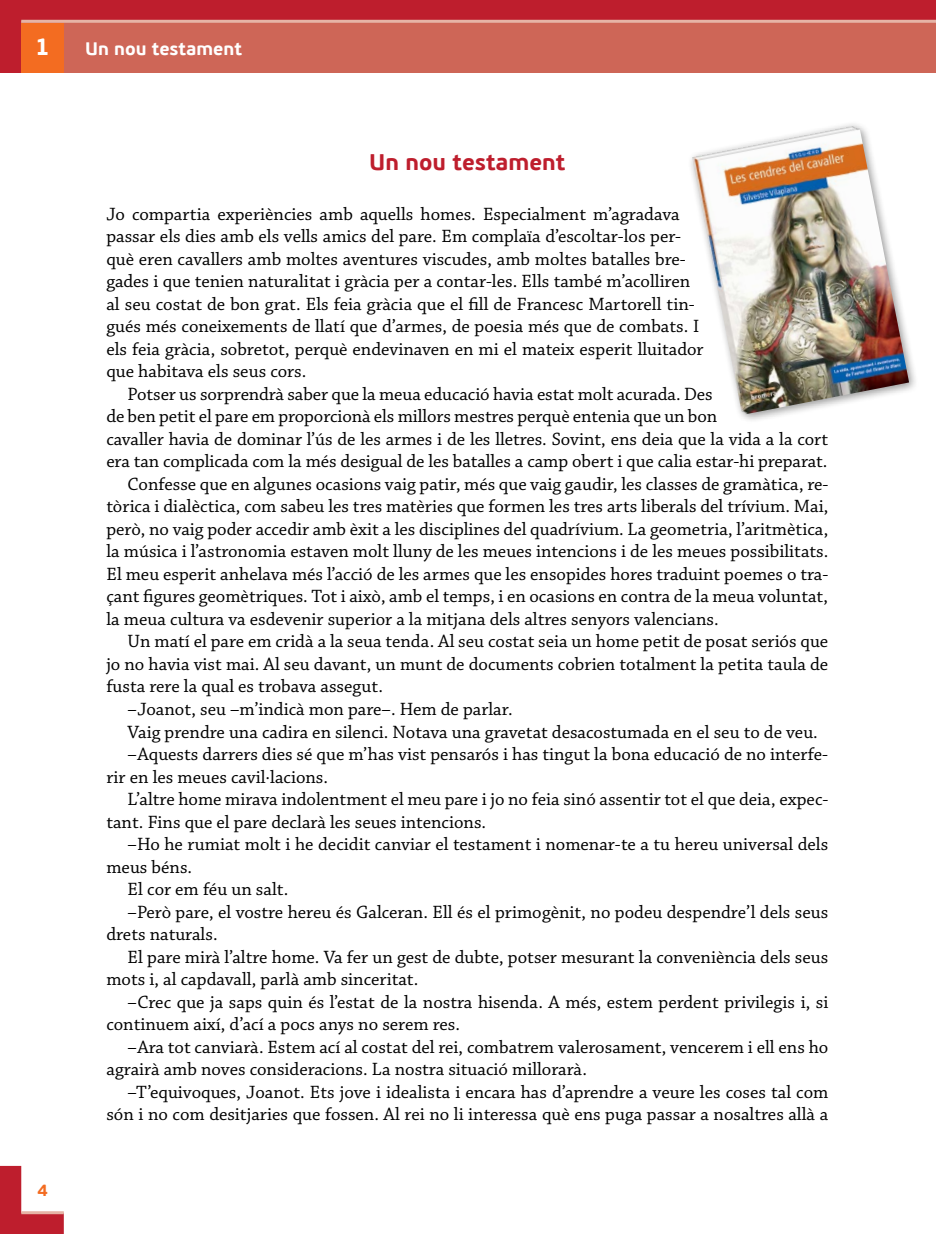
<style>
.page{position:relative;width:936px;height:1234px;background:#fff}
.page>*{position:absolute;margin:0;border:0;box-sizing:border-box;transform-origin:0 0}
.t1{font:700 24px "PF Beau Sans Pro";color:#fff}
.t2{font:700 22.5px "PF Beau Sans Pro";color:#be1e2d}
.t3{font:18.75px/22.5px "Chaparral Pro";color:#000}
.t4{font:700 18px "PF Beau Sans Pro";color:#fff}
.t5{font:700 16.5px "PF Beau Sans Pro";color:#f36c21}
</style>
<div class="page">
<div style="left:0;top:0;width:935px;height:72px;background:#be1e2d"></div>
<div style="left:21px;top:21px;width:914px;height:51px;background:#ce6657"></div>
<hr style="left:935px;top:0;width:1px;height:72px;background:#be1e2d">
<hr style="left:21px;top:20px;width:914px;height:3px;background:#e6b4a6">
<div style="left:21px;top:23px;width:43px;height:49px;background:#f36c21"></div>
<img style="left:692px;top:125px;width:217px;height:290px">
<svg style="left:0;top:1165px;width:64px;height:68px"></svg>
<hr style="left:21px;top:1210px;width:43px;height:3px;background:#e6b4a6">
<p class="t1" style="left:35px;top:32px;width:17px">1</p>
<p class="t4" style="left:85px;top:38px;width:158px">Un nou testament</p>
<p class="t5" style="left:37px;top:1179px;width:12px">4</p>
<p class="t2" style="left:369px;top:148px;width:198px">Un nou testament</p>
<p class="t3" style="left:106px;top:203px;width:598px">Jo compartia experiències amb aquells homes. Especialment m’agradava passar els dies amb els vells amics del pare. Em complaïa d’escoltar-los per&shy;què eren cavallers amb moltes aventures viscudes, amb moltes batalles bre&shy;gades i que tenien naturalitat i gràcia per a contar-les. Ells també m’acolliren al seu costat de bon grat. Els feia gràcia que el fill de Francesc Martorell tin&shy;gués més coneixements de llatí que d’armes, de poesia més que de combats. I els feia gràcia, sobretot, perquè endevinaven en mi el mateix esperit lluitador que habitava els seus cors.</p>
<p class="t3" style="left:128px;top:383px;width:586px">Potser us sorprendrà saber que la meua educació havia estat molt acurada. Des</p>
<p class="t3" style="left:106px;top:406px;width:612px">de ben petit el pare em proporcionà els millors mestres perquè entenia que un bon</p>
<p class="t3" style="left:106px;top:428px;width:723px">cavaller havia de dominar l’ús de les armes i de les lletres. Sovint, ens deia que la vida a la cort</p>
<p class="t3" style="left:106px;top:451px;width:722px">era tan complicada com la més desigual de les batalles a camp obert i que calia estar-hi preparat.</p>
<p class="t3" style="left:128px;top:473px;width:702px">Confesse que en algunes ocasions vaig patir, més que vaig gaudir, les classes de gramàtica, re-</p>
<p class="t3" style="left:106px;top:496px;width:723px">tòrica i dialèctica, com sabeu les tres matèries que formen les tres arts liberals del trívium. Mai,</p>
<p class="t3" style="left:106px;top:518px;width:723px">però, no vaig poder accedir amb èxit a les disciplines del quadrívium. La geometria, l’aritmètica,</p>
<p class="t3" style="left:106px;top:541px;width:723px">la música i l’astronomia estaven molt lluny de les meues intencions i de les meues possibilitats.</p>
<p class="t3" style="left:106px;top:563px;width:723px">El meu esperit anhelava més l’acció de les armes que les ensopides hores traduint poemes o tra-</p>
<p class="t3" style="left:106px;top:586px;width:723px">çant figures geomètriques. Tot i això, amb el temps, i en ocasions en contra de la meua voluntat,</p>
<p class="t3" style="left:106px;top:608px;width:614px">la meua cultura va esdevenir superior a la mitjana dels altres senyors valencians.</p>
<p class="t3" style="left:128px;top:631px;width:702px">Un matí el pare em cridà a la seua tenda. Al seu costat seia un home petit de posat seriós que</p>
<p class="t3" style="left:106px;top:653px;width:723px">jo no havia vist mai. Al seu davant, un munt de documents cobrien totalment la petita taula de</p>
<p class="t3" style="left:106px;top:676px;width:278px">fusta rere la qual es trobava assegut.</p>
<p class="t3" style="left:128px;top:698px;width:387px">–Joanot, seu –m’indicà mon pare–. Hem de parlar.</p>
<p class="t3" style="left:128px;top:721px;width:691px">Vaig prendre una cadira en silenci. Notava una gravetat desacostumada en el seu to de veu.</p>
<p class="t3" style="left:128px;top:743px;width:702px">–Aquests darrers dies sé que m’has vist pensarós i has tingut la bona educació de no interfe-</p>
<p class="t3" style="left:106px;top:766px;width:223px">rir en les meues cavil·lacions.</p>
<p class="t3" style="left:128px;top:788px;width:702px">L’altre home mirava indolentment el meu pare i jo no feia sinó assentir tot el que deia, expec-</p>
<p class="t3" style="left:106px;top:811px;width:381px">tant. Fins que el pare declarà les seues intencions.</p>
<p class="t3" style="left:128px;top:833px;width:702px">–Ho he rumiat molt i he decidit canviar el testament i nomenar-te a tu hereu universal dels</p>
<p class="t3" style="left:106px;top:856px;width:87px">meus béns.</p>
<p class="t3" style="left:128px;top:878px;width:162px">El cor em féu un salt.</p>
<p class="t3" style="left:128px;top:901px;width:702px">–Però pare, el vostre hereu és Galceran. Ell és el primogènit, no podeu despendre’l dels seus</p>
<p class="t3" style="left:106px;top:923px;width:113px">drets naturals.</p>
<p class="t3" style="left:128px;top:946px;width:702px">El pare mirà l’altre home. Va fer un gest de dubte, potser mesurant la conveniència dels seus</p>
<p class="t3" style="left:106px;top:968px;width:313px">mots i, al capdavall, parlà amb sinceritat.</p>
<p class="t3" style="left:128px;top:991px;width:702px">–Crec que ja saps quin és l’estat de la nostra hisenda. A més, estem perdent privilegis i, si</p>
<p class="t3" style="left:106px;top:1013px;width:355px">continuem així, d’ací a pocs anys no serem res.</p>
<p class="t3" style="left:128px;top:1036px;width:702px">–Ara tot canviarà. Estem ací al costat del rei, combatrem valerosament, vencerem i ell ens ho</p>
<p class="t3" style="left:106px;top:1058px;width:482px">agrairà amb noves consideracions. La nostra situació millorarà.</p>
<p class="t3" style="left:128px;top:1081px;width:702px">–T’equivoques, Joanot. Ets jove i idealista i encara has d’aprendre a veure les coses tal com</p>
<p class="t3" style="left:106px;top:1103px;width:723px">són i no com desitjaries que fossen. Al rei no li interessa què ens puga passar a nosaltres allà a</p>
</div>
